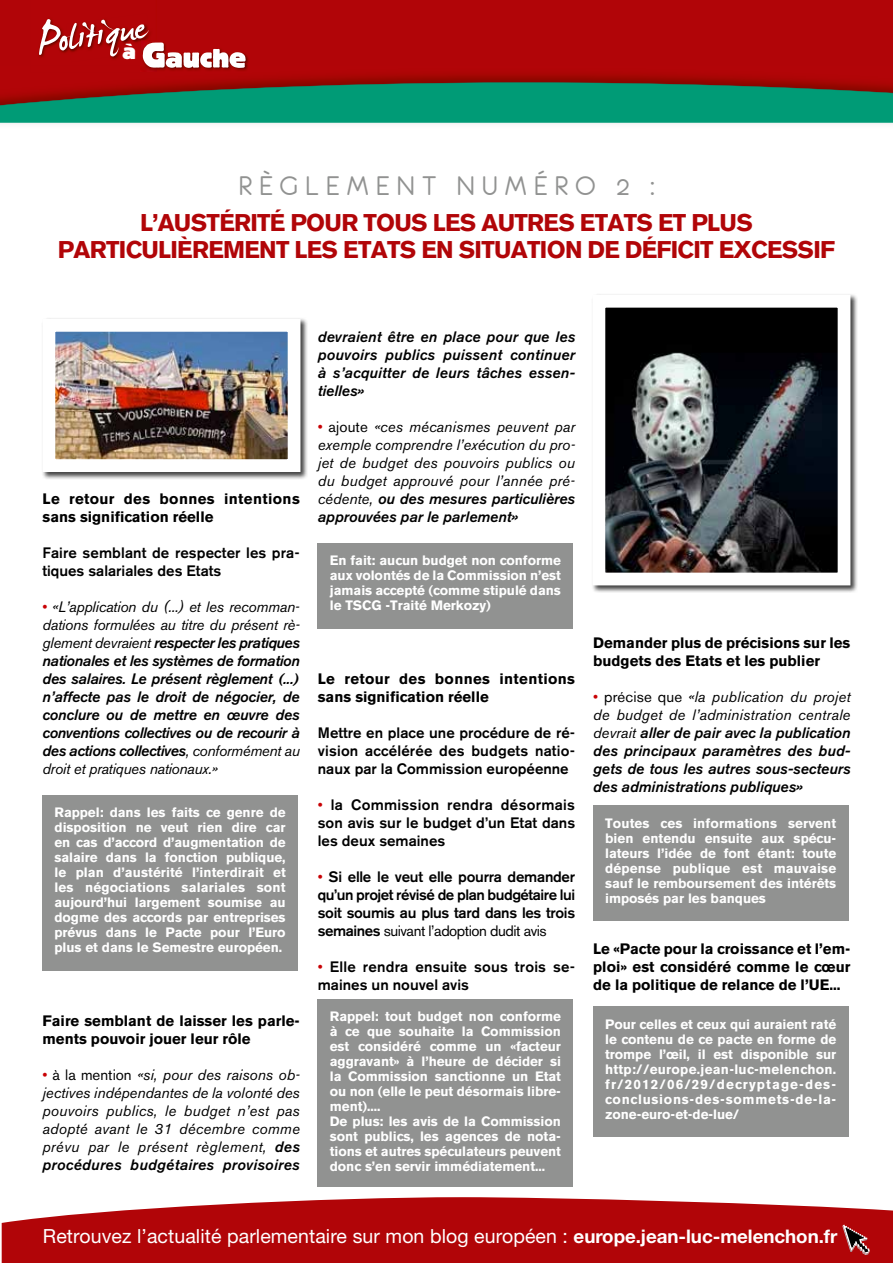
<style>
.page{position:relative;width:893px;height:1263px;background:#fff}
.page>*{position:absolute;margin:0;border:0;box-sizing:border-box;transform-origin:0 0}
.t1{font:62.7px "James Fajardo";color:#fff}
.t2{font:30px "Eurofurenceregular";letter-spacing:.235em;color:#919291}
.t3{font:700 24px/27px "Akzidenz Grotesk BE";letter-spacing:-.03em;color:#b10508;text-align:center}
.t4{font:21.3px "B Block";color:#fff}
.t5{font:19.5px "Helvetica Neue";letter-spacing:.005em;color:#fff}
.t6{font:italic 500 15px/18px "Akzidenz Grotesk BE";color:#000;text-align:justify}
.t7{font:500 15px/18px "Akzidenz Grotesk BE";color:#000;text-align:justify}
.t8{font:italic 15px/18px "Akzidenz Grotesk BE";letter-spacing:.01em;color:#000;text-align:justify}
.t9{font:700 15px/18px "Akzidenz Grotesk BE";color:#000}
.t10{font:700 13.5px/15px "Akzidenz Grotesk BE";letter-spacing:-.005em;color:#fff;text-align:justify}
.s1{font-weight:400;font-style:normal;color:#c80205}
.s2{font-weight:400}
.s3{font-style:normal;color:#c80205}
.s4{font-style:normal}
.s5{font-weight:500}
.s6{font-weight:400;color:#c80205}
.s7{font-weight:400;font-style:normal}
.s8{font-weight:700;font-size:18.75px}
</style>
<div class="page">
<div style="left:0;top:0;width:893px;height:65px;background:#b10508"></div>
<svg style="left:2px;top:1197px;width:891px;height:66px;background:#b91f22"></svg>
<img style="left:0;top:65px;width:893px;height:17px">
<svg style="left:0;top:82px;width:893px;height:41px;background:#188565"></svg>
<img style="left:31px;top:0;width:126px;height:73px">
<img style="left:66px;top:13px;width:84px;height:49px">
<img style="left:141px;top:41px;width:109px;height:31px">
<svg style="left:141px;top:41px;width:105px;height:27px"></svg>
<svg style="left:842px;top:1225px;width:28px;height:30px"></svg>
<div style="left:43px;top:795px;width:255px;height:175px;background:#919291"></div>
<div style="left:318px;top:543px;width:255px;height:85px;background:#919291"></div>
<div style="left:318px;top:999px;width:255px;height:187px;background:#919291"></div>
<div style="left:593px;top:805px;width:255px;height:116px;background:#919291"></div>
<div style="left:593px;top:1006px;width:255px;height:131px;background:#919291"></div>
<div style="left:41px;top:317px;width:267px;height:163px;background:#000;opacity:.75"></div>
<img style="left:57px;top:333px;width:229px;height:125px">
<div style="left:43px;top:319px;width:257px;height:153px;border:13px solid #fff"></div>
<div style="left:591px;top:293px;width:267px;height:300px;background:#000;opacity:.75"></div>
<img style="left:606px;top:309px;width:230px;height:262px">
<div style="left:592px;top:295px;width:258px;height:290px;border:13px solid #fff"></div>
<h1 class="t1" style="left:33px;top:10px;width:112px;rotate:-8deg">Politique</h1>
<h3 class="t4" style="left:123px;top:37px;width:15px">à</h3>
<h2 class="t2" style="left:238px;top:170px;width:90px">RÈGLEMENT</h2>
<h2 class="t2" style="left:456px;top:170px;width:200px">NUMÉRO 2 :</h2>
<h3 class="t3" style="left:58px;top:209px;width:772px">L’austérité pour tous les autres Etats et plus particulièrement les Etats en situation de déficit excessif</h3>
<p class="t9" style="left:43px;top:490px;width:259px">Le retour des bonnes intentions sans signification réelle</p>
<p class="t7" style="left:43px;top:544px;width:259px">Faire semblant de respecter les pra&shy;tiques salariales des Etats</p>
<p class="t6" style="left:43px;top:598px;width:259px"><span class="s1">•</span> <span class="s2">«L’application du (...) et les recomman&shy;dations formulées au titre du présent rè&shy;glement devraient</span> respecter les pratiques nationales et les systèmes de formation des salaires. Le présent règlement (...) n’affecte pas le droit de négocier, de conclure ou de mettre en œuvre des conventions collectives ou de recourir à des actions collectives<span class="s2">, conformément au droit et pratiques nationaux.»</span></p>
<p class="t10" style="left:55px;top:805px;width:233px">Rappel: dans les faits ce genre de disposition ne veut rien dire car en cas d’accord d’augmentation de salaire dans la fonction publique, le plan d’austérité l’interdirait et les négociations salariales sont aujourd’hui largement soumise au dogme des accords par entreprises prévus dans le Pacte pour l’Euro plus et dans le Semestre européen.</p>
<p class="t9" style="left:43px;top:1012px;width:259px">Faire semblant de laisser les parle&shy;ments pouvoir jouer leur rôle</p>
<p class="t8" style="left:43px;top:1066px;width:259px"><span class="s3">•</span> <span class="s4">à la mention</span> «si, pour des raisons ob&shy;jectives indépendantes de la volonté des pouvoirs publics, le budget n’est pas adopté avant le 31 décembre comme prévu par le présent règlement, <span class="s5">des procédures budgétaires provisoires</span></p>
<p class="t6" style="left:318px;top:328px;width:259px">devraient être en place pour que les pouvoirs publics puissent continuer à s’acquitter de leurs tâches essen&shy;tielles»</p>
<p class="t8" style="left:318px;top:418px;width:259px"><span class="s3">•</span> <span class="s4">ajoute</span> «ces mécanismes peuvent par exemple comprendre l’exécution du pro&shy;jet de budget des pouvoirs publics ou du budget approuvé pour l’année pré&shy;cédente, <span class="s5">ou des mesures particulières approuvées par le parlement»</span></p>
<p class="t10" style="left:330px;top:553px;width:233px">En fait: aucun budget non conforme aux volontés de la Commission n’est jamais accepté (comme stipulé dans le TSCG</p>
<p class="t10" style="left:385px;top:598px;width:107px">-Traité Merkozy)</p>
<p class="t9" style="left:318px;top:670px;width:259px">Le retour des bonnes intentions sans signification réelle</p>
<p class="t7" style="left:318px;top:724px;width:259px">Mettre en place une procédure de ré&shy;vision accélérée des budgets natio&shy;naux par la Commission européenne</p>
<p class="t7" style="left:318px;top:796px;width:259px"><span class="s6">•</span> la Commission rendra désormais son avis sur le budget d’un Etat dans les deux semaines</p>
<p class="t7" style="left:318px;top:868px;width:259px"><span class="s6">•</span> Si elle le veut elle pourra demander qu’un projet révisé de plan budgétaire lui soit soumis au plus tard dans les trois semaines <span class="s2">suivant l’adoption dudit avis</span></p>
<p class="t7" style="left:318px;top:958px;width:259px"><span class="s6">•</span> Elle rendra ensuite sous trois se&shy;maines un nouvel avis</p>
<p class="t10" style="left:330px;top:1009px;width:233px;text-align:left">Rappel: tout budget non conforme à ce que souhaite la Commission est considéré comme un «facteur aggravant» à l’heure de décider si la Commission sanctionne un Etat ou non (elle le peut désormais libre&shy;ment)....<br>De plus: les avis de la Commission sont publics, les agences de nota&shy;tions et autres spéculateurs peuvent donc s’en servir immédiatement...</p>
<p class="t9" style="left:593px;top:634px;width:259px">Demander plus de précisions sur les budgets des Etats et les publier</p>
<p class="t6" style="left:593px;top:688px;width:259px"><span class="s1">•</span> <span class="s7">précise que</span> <span class="s2">«la publication du projet de budget de l’administration centrale devrait</span> aller de pair avec la publication des principaux paramètres des bud&shy;gets de tous les autres sous-secteurs des administrations publiques»</p>
<p class="t10" style="left:605px;top:815px;width:233px">Toutes ces informations servent bien entendu ensuite aux spécu&shy;lateurs l’idée de font étant: toute dépense publique est mauvaise sauf le remboursement des intérêts imposés par les banques</p>
<p class="t9" style="left:593px;top:940px;width:259px;text-align:justify">Le «Pacte pour la croissance et l’em&shy;ploi» est considéré comme le cœur de la politique de relance de l’UE...</p>
<p class="t10" style="left:605px;top:1016px;width:233px">Pour celles et ceux qui auraient raté le contenu de ce pacte en forme de trompe l’œil, il est disponible sur http://europe.jean-luc-melenchon. fr/2012/06/29/decryptage-des&shy;conclusions-des-sommets-de-la&shy;zone-euro-et-de-lue/</p>
<h3 class="t5" style="left:43px;top:1224px;width:796px">Retrouvez l’actualité parlementaire sur mon blog européen : <span class="s8">europe.jean-luc-melenchon.fr</span></h3>
</div>
